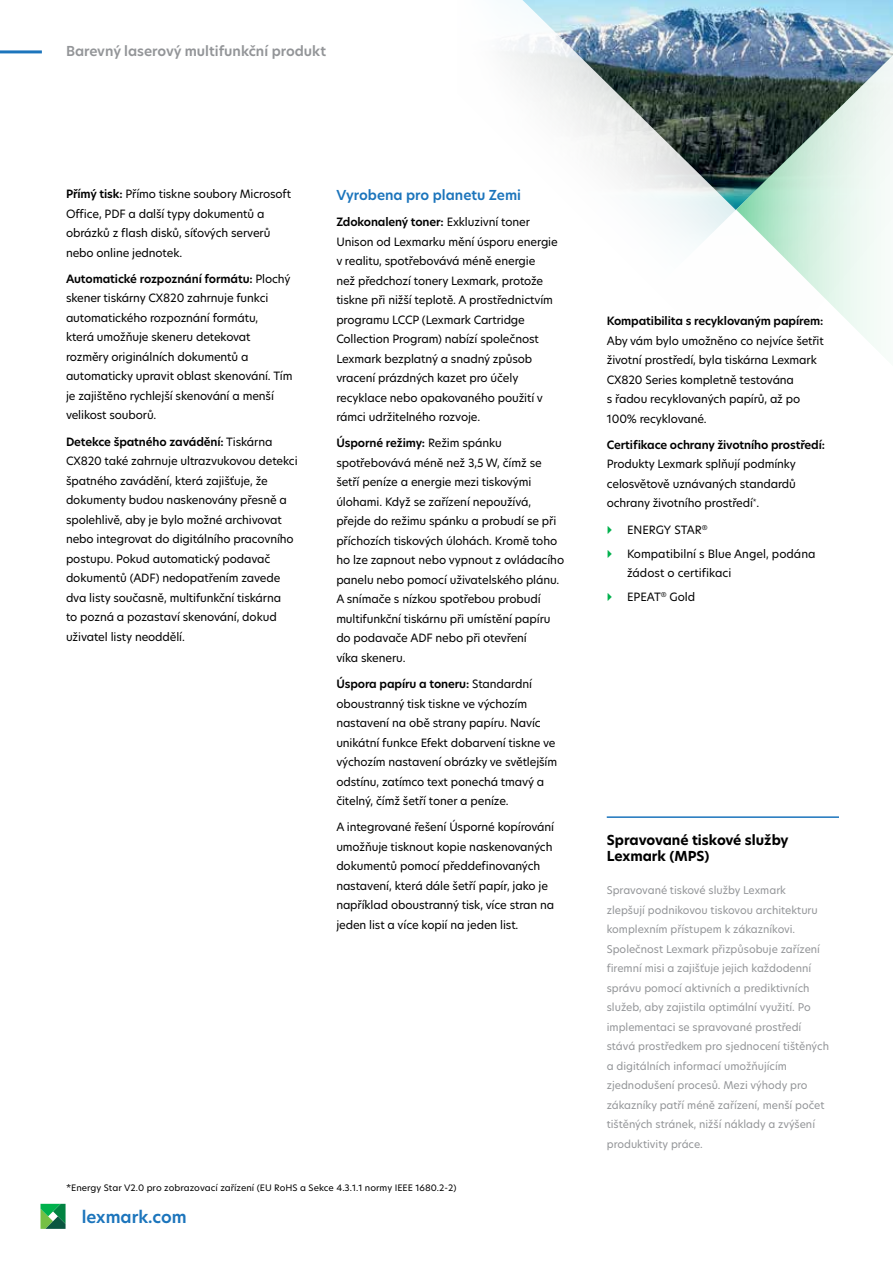
<style>
.page{position:relative;width:893px;height:1263px;background:#fff}
.page>*{position:absolute;margin:0;border:0;box-sizing:border-box;transform-origin:0 0}
.t1{font:600 16.5px "TP Hero";color:#1c75bc}
.t2{font:700 13.5px/16.2px "TP Hero";color:#000}
.t3{font:600 13.5px "TP Hero";color:#939598}
.t4{font:600 13.5px "TP Hero";color:#1c75bc}
.t5{font:11.25px/19.5px "TP Hero";letter-spacing:-.01em;color:#000}
.t6{font:600 11.25px "TP Hero";letter-spacing:-.01em;color:#000}
.t7{font:10.5px/19.5px "TP Hero";color:#939598}
.t8{font:8.7px "TP Hero";color:#000}
.s1{font-weight:600}
</style>
<div class="page">
<hr style="left:0;top:50px;width:42px;height:3px;background:#1c75bc">
<svg style="left:41px;top:1204px;width:25px;height:25px"></svg>
<img style="left:505px;top:0;width:388px;height:244px">
<svg style="left:736px;top:40px;width:157px;height:309px"></svg>
<hr style="left:607px;top:816px;width:232px;height:2px;background:#1c75bc">
<p class="t3" style="left:66px;top:42px;width:262px">Barevný laserový multifunkční produkt</p>
<p class="t5" style="left:66px;top:184px;width:227px"><span class="s1">Přímý tisk:</span> Přímo tiskne soubory Microsoft Office, PDF a další typy dokumentů a obrázků z flash disků, síťových serverů nebo online jednotek.</p>
<p class="t5" style="left:66px;top:269px;width:228px"><span class="s1">Automatické rozpoznání formátu:</span> Plochý skener tiskárny CX820 zahrnuje funkci automatického rozpoznání formátu,<br>která umožňuje skeneru detekovat rozměry originálních dokumentů a automaticky upravit oblast skenování. Tím je zajištěno rychlejší skenování a menší velikost souborů.</p>
<p class="t5" style="left:66px;top:431px;width:233px"><span class="s1">Detekce špatného zavádění:</span> Tiskárna CX820 také zahrnuje ultrazvukovou detekci špatného zavádění, která zajišťuje, že dokumenty budou naskenovány přesně a spolehlivě, aby je bylo možné archivovat nebo integrovat do digitálního pracovního postupu. Pokud automatický podavač dokumentů (ADF) nedopatřením zavede dva listy současně, multifunkční tiskárna<br>to pozná a pozastaví skenování, dokud uživatel listy neoddělí.</p>
<p class="t4" style="left:336px;top:186px;width:186px">Vyrobena pro planetu Zemi</p>
<p class="t5" style="left:336px;top:212px;width:223px"><span class="s1">Zdokonalený toner:</span> Exkluzivní toner Unison od Lexmarku mění úsporu energie v realitu, spotřebovává méně energie<br>než předchozí tonery Lexmark, protože tiskne při nižší teplotě. A prostřednictvím programu LCCP (Lexmark Cartridge Collection Program) nabízí společnost Lexmark bezplatný a snadný způsob vracení prázdných kazet pro účely recyklace nebo opakovaného použití v rámci udržitelného rozvoje.</p>
<p class="t5" style="left:336px;top:433px;width:229px"><span class="s1">Úsporné režimy:</span> Režim spánku spotřebovává méně než 3,5 W, čímž se šetří peníze a energie mezi tiskovými úlohami. Když se zařízení nepoužívá, přejde do režimu spánku a probudí se při příchozích tiskových úlohách. Kromě toho ho lze zapnout nebo vypnout z ovládacího panelu nebo pomocí uživatelského plánu.<br>A snímače s nízkou spotřebou probudí multifunkční tiskárnu při umístění papíru do podavače ADF nebo při otevření<br>víka skeneru.</p>
<p class="t5" style="left:336px;top:674px;width:222px"><span class="s1">Úspora papíru a toneru:</span> Standardní oboustranný tisk tiskne ve výchozím nastavení na obě strany papíru. Navíc unikátní funkce Efekt dobarvení tiskne ve výchozím nastavení obrázky ve světlejším odstínu, zatímco text ponechá tmavý a čitelný, čímž šetří toner a peníze.</p>
<p class="t5" style="left:336px;top:817px;width:219px">A integrované řešení Úsporné kopírování umožňuje tisknout kopie naskenovaných dokumentů pomocí předdefinovaných nastavení, která dále šetří papír, jako je například oboustranný tisk, více stran na jeden list a více kopií na jeden list.</p>
<p class="t8" style="left:66px;top:1182px;width:392px">*Energy Star V2.0 pro zobrazovací zařízení (EU RoHS a Sekce 4.3.1.1 normy IEEE 1680.2-2)</p>
<h1 class="t1" style="left:82px;top:1206px;width:106px">lexmark.com</h1>
<p class="t6" style="left:607px;top:313px;width:218px">Kompatibilita s recyklovaným papírem:</p>
<p class="t5" style="left:607px;top:330px;width:219px">Aby vám bylo umožněno co nejvíce šetřit životní prostředí, byla tiskárna Lexmark CX820 Series kompletně testována<br>s řadou recyklovaných papírů, až po 100% recyklované.</p>
<p class="t6" style="left:607px;top:437px;width:220px">Certifikace ochrany životního prostředí:</p>
<p class="t5" style="left:607px;top:454px;width:191px;text-align:justify">Produkty Lexmark splňují podmínky celosvětově uznávaných standardů ochrany životního prostředí<sup>*</sup>.</p>
<p class="t5" style="left:627px;top:517px;width:190px;line-height:23.9px">ENERGY STAR<sup>®<br></sup>Kompatibilní s Blue Angel, podána</p>
<p class="t5" style="left:627px;top:561px;width:106px;line-height:23.9px">žádost o certifikaci<br>EPEAT<sup>®</sup> Gold</p>
<p class="t2" style="left:607px;top:832px;width:183px">Spravované tiskové služby<br>Lexmark (MPS)</p>
<p class="t7" style="left:607px;top:880px;width:224px">Spravované tiskové služby Lexmark<br>zlepšují podnikovou tiskovou architekturu komplexním přístupem k zákazníkovi.<br>Společnost Lexmark přizpůsobuje zařízení firemní misi a zajišťuje jejich každodenní správu pomocí aktivních a prediktivních služeb, aby zajistila optimální využití. Po implementaci se spravované prostředí stává prostředkem pro sjednocení tištěných a digitálních informací umožňujícím zjednodušení procesů. Mezi výhody pro zákazníky patří méně zařízení, menší počet tištěných stránek, nižší náklady a zvýšení produktivity práce.</p>
</div>
